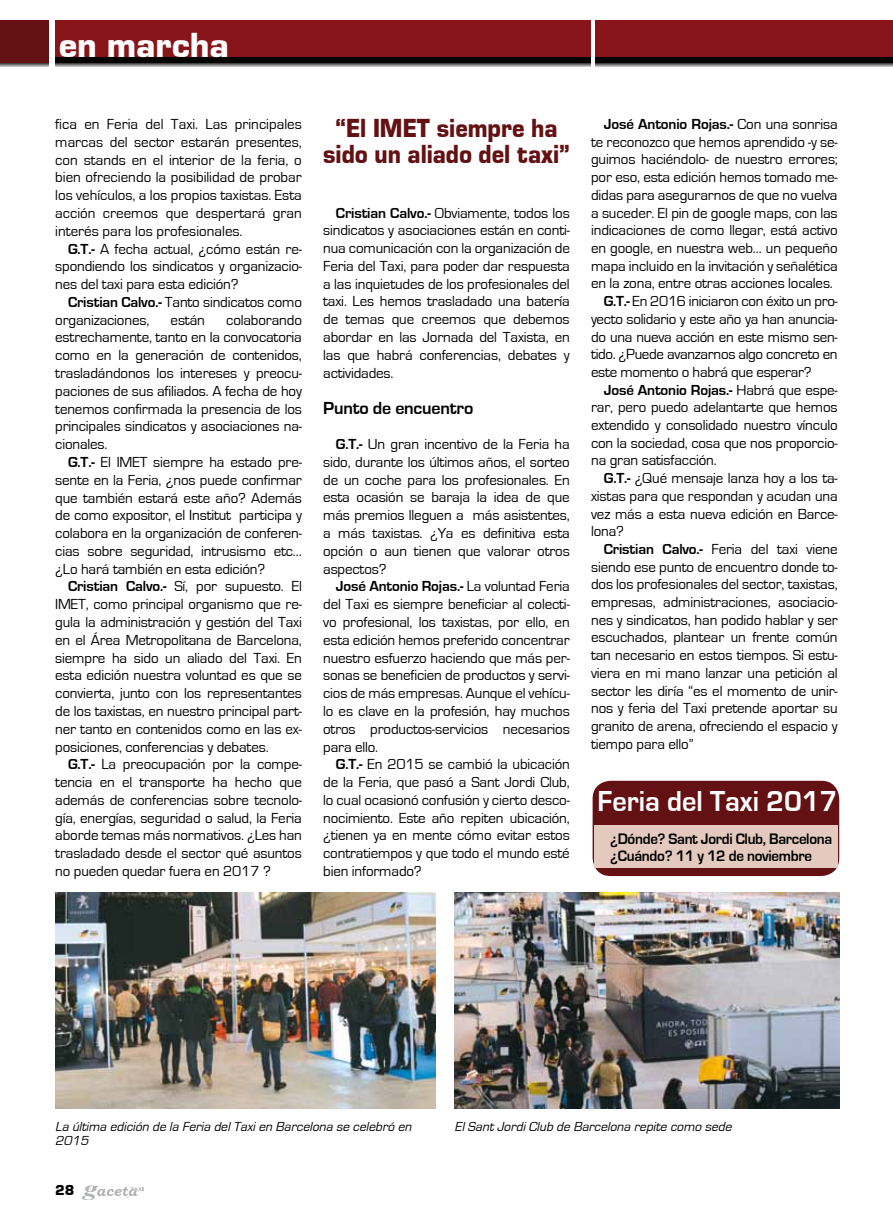
<style>
.page{position:relative;width:893px;height:1212px;background:#fff}
.page>*{position:absolute;margin:0;border:0;box-sizing:border-box;transform-origin:0 0}
.t1{font:36px "Eurostile Black DTC";color:#fff}
.t2{font:700 29.85px "Eurostile";color:#fff;scale:.96 1}
.t3{font:27px/25.5px "Eurostile Black DTC";color:#631112;text-align:center;scale:.9 1}
.t4{font:700 18px "Eurostile";letter-spacing:-.01em;color:#000}
.t5{font:700 15.6px/17.2px "Eurostile";letter-spacing:-.02em;color:#000;scale:.96 1}
.t6{font:15px/17.9px "Eurostile";letter-spacing:-.01em;color:#000;text-align:justify}
.t7{font:700 15px "Eurostile";letter-spacing:-.01em;color:#000}
.t8{font:15px "Eurostile Black DTC";color:#000}
.t9{font:italic 13.5px/13.5px "Eurostile";color:#000}
.s1{font-weight:700}
.s2{font-weight:400}
</style>
<div class="page">
<svg style="left:55px;top:63px;width:535px;height:4px"></svg>
<svg style="left:595px;top:63px;width:298px;height:4px"></svg>
<div style="left:55px;top:21px;width:535px;height:37px;background:#88151a"></div>
<svg style="left:0;top:63px;width:49px;height:4px"></svg>
<div style="left:0;top:21px;width:49px;height:42px;background:#631112"></div>
<div style="left:595px;top:21px;width:298px;height:38px;background:#88151a"></div>
<div style="left:595px;top:57px;width:298px;height:6px;background:#000"></div>
<div style="left:55px;top:57px;width:535px;height:6px;background:#000"></div>
<svg style="left:82px;top:1185px;width:62px;height:15px"></svg>
<img style="left:55px;top:893px;width:381px;height:215px">
<img style="left:455px;top:893px;width:384px;height:215px">
<div style="left:593px;top:781px;width:246px;height:95px;background:#631112;border-radius:18px"></div>
<div style="left:594px;top:825px;width:243px;height:43px;background:#e4cabe"></div>
<h1 class="t1" style="left:59px;top:25px;width:171px">en marcha</h1>
<p class="t6" style="left:55px;top:116px;width:248px">fica en Feria del Taxi. Las principales marcas del sector estarán presentes, con stands en el interior de la feria, o bien ofreciendo la posibilidad de probar los vehículos, a los propios taxistas. Esta acción creemos que despertará gran interés para los profesionales.</p>
<p class="t6" style="left:55px;top:240px;width:248px;text-indent:13px"><span class="s1">G.T.-</span> A fecha actual, ¿cómo están re&shy;spondiendo los sindicatos y organizacio&shy;nes del taxi para esta edición?</p>
<p class="t6" style="left:55px;top:293px;width:248px;text-indent:13px"><span class="s1">Cristian Calvo.-</span> Tanto sindicatos como organizaciones,</p>
<p class="t6" style="left:55px;top:311px;width:248px;text-indent:171px">colaborando estrechamente, tanto en la convocatoria como en la generación de contenidos, trasladándonos los intereses y preocu&shy;paciones de sus afiliados. A fecha de hoy tenemos confirmada la presencia de los principales sindicatos y asociaciones na&shy;cionales.</p>
<p class="t6" style="left:55px;top:453px;width:248px;text-indent:13px"><span class="s1">G.T.-</span> El IMET siempre ha estado pre&shy;sente en la Feria, ¿nos puede confirmar que también estará este año? Además de como expositor, el Institut participa y colabora en la organización de conferen&shy;cias sobre seguridad, intrusismo etc… ¿Lo hará también en esta edición?</p>
<p class="t6" style="left:55px;top:578px;width:248px;text-indent:13px"><span class="s1">Cristian Calvo.-</span> Sí, por supuesto. El IMET, como principal organismo que re&shy;gula la administración y gestión del Taxi en el Área Metropolitana de Barcelona, siempre ha sido un aliado del Taxi. En esta edición nuestra voluntad es que se convierta, junto con los representantes de los taxistas, en nuestro principal part&shy;ner tanto en contenidos como en las ex&shy;posiciones, conferencias y debates.</p>
<p class="t6" style="left:55px;top:756px;width:248px;text-indent:13px"><span class="s1">G.T.-</span> La preocupación por la compe&shy;tencia en el transporte ha hecho que además de conferencias sobre tecnolo&shy;gía, energías, seguridad o salud, la Feria aborde temas más normativos. ¿Les han trasladado desde el sector qué asuntos no pueden quedar fuera en 2017 ?</p>
<p class="t6" style="left:171px;top:311px;width:36px">están</p>
<h3 class="t3" style="left:323px;top:116px;width:276px">“El IMET siempre ha sido un aliado del taxi”</h3>
<p class="t6" style="left:323px;top:204px;width:248px;text-indent:13px"><span class="s1">Cristian Calvo.-</span> Obviamente, todos los sindicatos y asociaciones están en conti&shy;nua comunicación con la organización de Feria del Taxi, para poder dar respuesta a las inquietudes de los profesionales del taxi. Les hemos trasladado una batería de temas que creemos que debemos abordar en las Jornada del Taxista, en las que habrá conferencias, debates y actividades.</p>
<p class="t4" style="left:323px;top:398px;width:152px">Punto de encuentro</p>
<p class="t6" style="left:323px;top:435px;width:248px;text-indent:13px"><span class="s1">G.T.-</span> Un gran incentivo de la Feria ha sido, durante los últimos años, el sorteo de un coche para los profesionales. En esta ocasión se baraja la idea de que más premios lleguen a más asistentes, a más taxistas. ¿Ya es definitiva esta opción o aun tienen que valorar otros aspectos?</p>
<p class="t6" style="left:323px;top:578px;width:248px;text-indent:13px"><span class="s1">José Antonio Rojas.-</span> La voluntad Feria del Taxi es siempre beneficiar al colecti&shy;vo profesional, los taxistas, por ello, en esta edición hemos preferido concentrar nuestro esfuerzo haciendo que más per&shy;sonas se beneficien de productos y servi&shy;cios de más empresas. Aunque el vehícu&shy;lo es clave en la profesión, hay muchos otros productos-servicios necesarios para ello.</p>
<p class="t6" style="left:323px;top:756px;width:248px;text-indent:13px"><span class="s1">G.T.-</span> En 2015 se cambió la ubicación de la Feria, que pasó a Sant Jordi Club, lo cual ocasionó confusión y cierto desco&shy;nocimiento. Este año repiten ubicación, ¿tienen ya en mente cómo evitar estos contratiempos y que todo el mundo esté bien informado?</p>
<p class="t7" style="left:604px;top:116px;width:235px">José Antonio Rojas.- <span class="s2">Con una sonrisa</span></p>
<p class="t6" style="left:591px;top:133px;width:248px">te reconozco que hemos aprendido -y se-</p>
<p class="t6" style="left:591px;top:151px;width:248px">guimos haciéndolo- de nuestro errores;</p>
<p class="t6" style="left:591px;top:169px;width:248px">por eso, esta edición hemos tomado me-</p>
<p class="t6" style="left:591px;top:186px;width:248px">didas para asegurarnos de que no vuelva</p>
<p class="t6" style="left:591px;top:204px;width:248px">a suceder. El pin de google maps, con las</p>
<p class="t6" style="left:591px;top:222px;width:248px">indicaciones de como llegar, está activo</p>
<p class="t6" style="left:591px;top:239px;width:248px">en google, en nuestra web… un pequeño</p>
<p class="t6" style="left:591px;top:257px;width:248px">mapa incluido en la invitación y señalética</p>
<p class="t6" style="left:591px;top:275px;width:243px">en la zona, entre otras acciones locales.</p>
<p class="t6" style="left:604px;top:293px;width:235px"><span class="s1">G.T.-</span> En 2016 iniciaron con éxito un pro-</p>
<p class="t6" style="left:591px;top:310px;width:248px">yecto solidario y este año ya han anuncia-</p>
<p class="t6" style="left:591px;top:328px;width:248px">do una nueva acción en este mismo sen-</p>
<p class="t6" style="left:591px;top:346px;width:248px">tido. ¿Puede avanzarnos algo concreto en</p>
<p class="t6" style="left:591px;top:363px;width:222px">este momento o habrá que esperar?</p>
<p class="t7" style="left:604px;top:381px;width:235px">José Antonio Rojas.- <span class="s2">Habrá que espe-</span></p>
<p class="t6" style="left:591px;top:399px;width:248px">rar, pero puedo adelantarte que hemos</p>
<p class="t6" style="left:591px;top:416px;width:248px">extendido y consolidado nuestro vínculo</p>
<p class="t6" style="left:591px;top:434px;width:248px">con la sociedad, cosa que nos proporcio-</p>
<p class="t6" style="left:591px;top:452px;width:127px">na gran satisfacción.</p>
<p class="t6" style="left:604px;top:470px;width:235px"><span class="s1">G.T.-</span> ¿Qué mensaje lanza hoy a los ta-</p>
<p class="t6" style="left:591px;top:487px;width:248px">xistas para que respondan y acudan una</p>
<p class="t6" style="left:591px;top:505px;width:248px">vez más a esta nueva edición en Barce-</p>
<p class="t6" style="left:591px;top:523px;width:34px">lona?</p>
<p class="t6" style="left:604px;top:540px;width:235px"><span class="s1">Cristian Calvo.-</span> Feria del taxi viene</p>
<p class="t6" style="left:591px;top:558px;width:248px">siendo ese punto de encuentro donde to-</p>
<p class="t6" style="left:591px;top:576px;width:248px">dos los profesionales del sector, taxistas,</p>
<p class="t6" style="left:591px;top:593px;width:248px">empresas, administraciones, asociacio-</p>
<p class="t6" style="left:591px;top:611px;width:248px">nes y sindicatos, han podido hablar y ser</p>
<p class="t6" style="left:591px;top:629px;width:248px">escuchados, plantear un frente común</p>
<p class="t6" style="left:591px;top:647px;width:248px">tan necesario en estos tiempos. Si estu-</p>
<p class="t6" style="left:591px;top:664px;width:248px">viera en mi mano lanzar una petición al</p>
<p class="t6" style="left:591px;top:682px;width:248px">sector les diría “es el momento de unir-</p>
<p class="t6" style="left:591px;top:700px;width:248px">nos y feria del Taxi pretende aportar su</p>
<p class="t6" style="left:591px;top:717px;width:248px">granito de arena, ofreciendo el espacio y</p>
<p class="t6" style="left:591px;top:735px;width:104px">tiempo para ello”</p>
<h2 class="t2" style="left:598px;top:784px;width:252px">Feria del Taxi 2017</h2>
<p class="t5" style="left:610px;top:830px;width:233px">¿Dónde? Sant Jordi Club, Barcelona ¿Cuándo? 11 y 12 de noviembre</p>
<p class="t9" style="left:55px;top:1120px;width:361px">La última edición de la Feria delTaxien Barcelona se celebró en<br>2015</p>
<p class="t9" style="left:455px;top:1120px;width:281px">ElSantJordiClub de Barcelona repite como sede</p>
<p class="t8" style="left:55px;top:1182px;width:21px">28</p>
</div>
